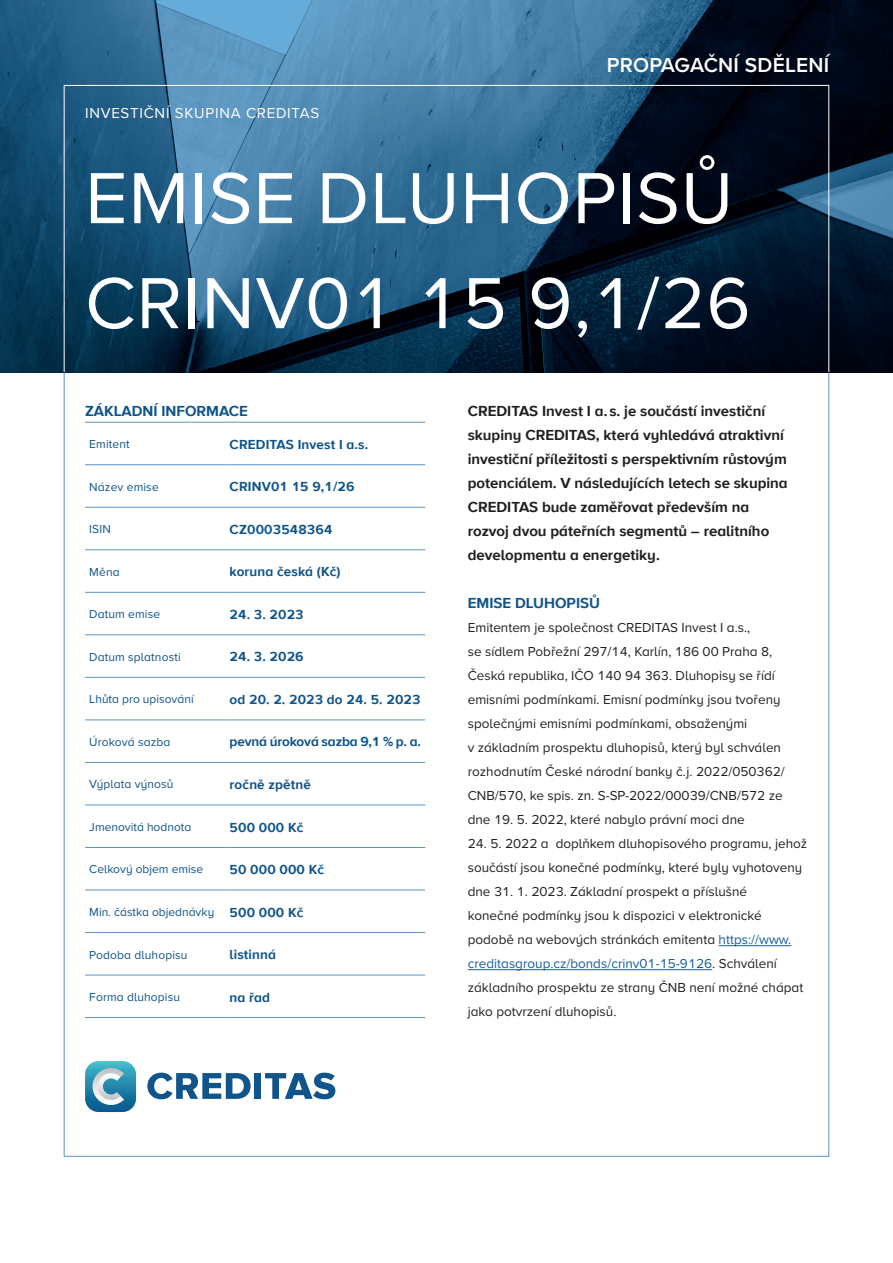
<style>
.page{position:relative;width:893px;height:1263px;background:#fff}
.page>*{position:absolute;margin:0;border:0;box-sizing:border-box;transform-origin:0 0}
.zakladni_text_9b{font:75px/105px "Proxima Nova A";letter-spacing:.01em;color:#fff}
.zakladni_text_9b-2{font:600 21px "Proxima Nova A";letter-spacing:.01em;color:#fff}
.zakladni_text_9b-3{font:700 15px/24px "Proxima Nova A";color:#231f20}
.zakladni_text_9b-4{font:700 15px "Proxima Nova A";color:#0f548a}
.zakladni_text_9b-5{font:15px "Proxima Nova A";letter-spacing:.05em;color:#fff}
.zakladni_text_9b-6{font:13.5px/24px "Proxima Nova A";color:#231f20}
.zakladni_text_9b-7{font:700 13.5px "Proxima Nova A";letter-spacing:.01em;color:#0f548a}
.zakladni_text_9b-8{font:700 13.5px "Proxima Nova A";letter-spacing:-.01em;color:#0f548a}
.zakladni_text_9b-9{font:12px "Proxima Nova A";letter-spacing:.01em;color:#0f548a}
.s1{color:#175d9e}
</style>
<div class="page">
<img style="left:0;top:0;width:893px;height:372px">
<hr style="left:85px;top:422px;width:140px;height:1px;background:#5994c5">
<hr style="left:225px;top:422px;width:200px;height:1px;background:#5994c5">
<hr style="left:85px;top:464px;width:140px;height:1px;background:#5994c5">
<hr style="left:225px;top:464px;width:200px;height:1px;background:#5994c5">
<hr style="left:85px;top:507px;width:140px;height:1px;background:#5994c5">
<hr style="left:225px;top:507px;width:200px;height:1px;background:#5994c5">
<hr style="left:85px;top:592px;width:140px;height:1px;background:#5994c5">
<hr style="left:225px;top:592px;width:200px;height:1px;background:#5994c5">
<hr style="left:85px;top:634px;width:140px;height:1px;background:#5994c5">
<hr style="left:225px;top:634px;width:200px;height:1px;background:#5994c5">
<hr style="left:85px;top:677px;width:140px;height:1px;background:#5994c5">
<hr style="left:225px;top:677px;width:200px;height:1px;background:#5994c5">
<hr style="left:85px;top:549px;width:140px;height:1px;background:#5994c5">
<hr style="left:225px;top:549px;width:200px;height:1px;background:#5994c5">
<hr style="left:85px;top:719px;width:140px;height:1px;background:#5994c5">
<hr style="left:225px;top:719px;width:200px;height:1px;background:#5994c5">
<hr style="left:85px;top:762px;width:140px;height:1px;background:#5994c5">
<hr style="left:225px;top:762px;width:200px;height:1px;background:#5994c5">
<hr style="left:85px;top:804px;width:140px;height:1px;background:#5994c5">
<hr style="left:225px;top:804px;width:200px;height:1px;background:#5994c5">
<hr style="left:85px;top:847px;width:140px;height:1px;background:#5994c5">
<hr style="left:225px;top:847px;width:200px;height:1px;background:#5994c5">
<hr style="left:85px;top:890px;width:140px;height:1px;background:#5994c5">
<hr style="left:225px;top:890px;width:200px;height:1px;background:#5994c5">
<hr style="left:85px;top:932px;width:140px;height:1px;background:#5994c5">
<hr style="left:225px;top:932px;width:200px;height:1px;background:#5994c5">
<hr style="left:85px;top:975px;width:140px;height:1px;background:#5994c5">
<hr style="left:225px;top:975px;width:200px;height:1px;background:#5994c5">
<hr style="left:85px;top:1017px;width:140px;height:1px;background:#5994c5">
<hr style="left:225px;top:1017px;width:200px;height:1px;background:#5994c5">
<hr style="left:719px;top:945px;width:72px;height:1px;background:#175d9e">
<hr style="left:468px;top:969px;width:244px;height:1px;background:#175d9e">
<svg style="left:85px;top:1061px;width:51px;height:51px;background:#61a5be"></svg>
<svg style="left:265px;top:1073px;width:70px;height:26px"></svg>
<svg style="left:147px;top:1073px;width:104px;height:26px"></svg>
<div style="left:255px;top:1073px;width:6px;height:26px;background:#0f548a"></div>
<p class="zakladni_text_9b-2" style="left:607px;top:52px;width:224px">PROPAGAČNÍ SDĚLENÍ</p>
<p class="zakladni_text_9b-5" style="left:85px;top:104px;width:236px">INVESTIČNÍ SKUPINA CREDITAS</p>
<p class="zakladni_text_9b" style="left:85px;top:147px;width:667px">EMISE DLUHOPISŮ<br>CRINV01 15 9,1/26</p>
<p class="zakladni_text_9b-4" style="left:85px;top:402px;width:164px">ZÁKLADNÍ INFORMACE</p>
<p class="zakladni_text_9b-9" style="left:89px;top:437px;width:42px">Emitent</p>
<p class="zakladni_text_9b-7" style="left:230px;top:436px;width:140px">CREDITAS Invest I a.s.</p>
<p class="zakladni_text_9b-9" style="left:89px;top:480px;width:71px">Název emise</p>
<p class="zakladni_text_9b-7" style="left:230px;top:479px;width:126px">CRINV01 15 9,1/26</p>
<p class="zakladni_text_9b-9" style="left:89px;top:522px;width:23px">ISIN</p>
<p class="zakladni_text_9b-7" style="left:230px;top:521px;width:104px">CZ0003548364</p>
<p class="zakladni_text_9b-9" style="left:89px;top:565px;width:32px">Měna</p>
<p class="zakladni_text_9b-7" style="left:230px;top:564px;width:112px">koruna česká (Kč)</p>
<p class="zakladni_text_9b-9" style="left:89px;top:607px;width:72px">Datum emise</p>
<p class="zakladni_text_9b-7" style="left:230px;top:606px;width:76px">24. 3. 2023</p>
<p class="zakladni_text_9b-9" style="left:89px;top:650px;width:93px">Datum splatnosti</p>
<p class="zakladni_text_9b-7" style="left:230px;top:649px;width:76px">24. 3. 2026</p>
<p class="zakladni_text_9b-9" style="left:89px;top:692px;width:106px">Lhůta pro upisování</p>
<p class="zakladni_text_9b-7" style="left:230px;top:691px;width:192px">od 20. 2. 2023 do 24. 5. 2023</p>
<p class="zakladni_text_9b-9" style="left:89px;top:735px;width:83px">Úroková sazba</p>
<p class="zakladni_text_9b-8" style="left:230px;top:734px;width:193px">pevná úroková sazba 9,1 % p. a.</p>
<p class="zakladni_text_9b-9" style="left:89px;top:777px;width:86px">Výplata výnosů</p>
<p class="zakladni_text_9b-7" style="left:230px;top:776px;width:83px">ročně zpětně</p>
<p class="zakladni_text_9b-9" style="left:89px;top:820px;width:104px">Jmenovitá hodnota</p>
<p class="zakladni_text_9b-7" style="left:230px;top:819px;width:75px">500 000 Kč</p>
<p class="zakladni_text_9b-9" style="left:89px;top:862px;width:115px">Celkový objem emise</p>
<p class="zakladni_text_9b-7" style="left:230px;top:861px;width:96px">50 000 000 Kč</p>
<p class="zakladni_text_9b-9" style="left:89px;top:905px;width:127px">Min. částka objednávky</p>
<p class="zakladni_text_9b-7" style="left:230px;top:904px;width:75px">500 000 Kč</p>
<p class="zakladni_text_9b-9" style="left:89px;top:947px;width:100px">Podoba dluhopisu</p>
<p class="zakladni_text_9b-7" style="left:230px;top:946px;width:48px">listinná</p>
<p class="zakladni_text_9b-9" style="left:89px;top:990px;width:92px">Forma dluhopisu</p>
<p class="zakladni_text_9b-7" style="left:230px;top:989px;width:42px">na řad</p>
<p class="zakladni_text_9b-3" style="left:468px;top:399px;width:321px">CREDITAS Invest I a. s. je součástí investiční skupiny CREDITAS, která vyhledává atraktivní investiční příležitosti s perspektivním růstovým potenciálem. V následujících letech se skupina CREDITAS bude zaměřovat především na rozvoj dvou páteřních segmentů – realitního developmentu a energetiky.</p>
<p class="zakladni_text_9b-4" style="left:468px;top:594px;width:134px">EMISE DLUHOPISŮ</p>
<p class="zakladni_text_9b-6" style="left:468px;top:616px;width:284px">Emitentem je společnost CREDITAS Invest I a.s.,</p>
<p class="zakladni_text_9b-6" style="left:468px;top:640px;width:314px">se sídlem Pobřežní 297/14, Karlín, 186 00 Praha 8, Česká republika, IČO 140 94 363. Dluhopisy se řídí emisními podmínkami. Emisní podmínky jsou tvořeny společnými emisními podmínkami, obsaženými</p>
<p class="zakladni_text_9b-6" style="left:468px;top:736px;width:319px">v základním prospektu dluhopisů, který byl schválen rozhodnutím České národní banky č.j. 2022/050362/ CNB/570, ke spis. zn. S-SP-2022/00039/CNB/572 ze dne 19. 5. 2022, které nabylo právní moci dne</p>
<p class="zakladni_text_9b-6" style="left:468px;top:832px;width:341px">24. 5. 2022 a doplňkem dluhopisového programu, jehož součástí jsou konečné podmínky, které byly vyhotoveny dne 31. 1. 2023. Základní prospekt a příslušné<br>konečné podmínky jsou k dispozici v elektronické podobě na webových stránkách emitenta <span class="s1">https://www. creditasgroup.cz/bonds/crinv01-15-9126</span>. Schválení základního prospektu ze strany ČNB není možné chápat jako potvrzení dluhopisů.</p>
</div>
